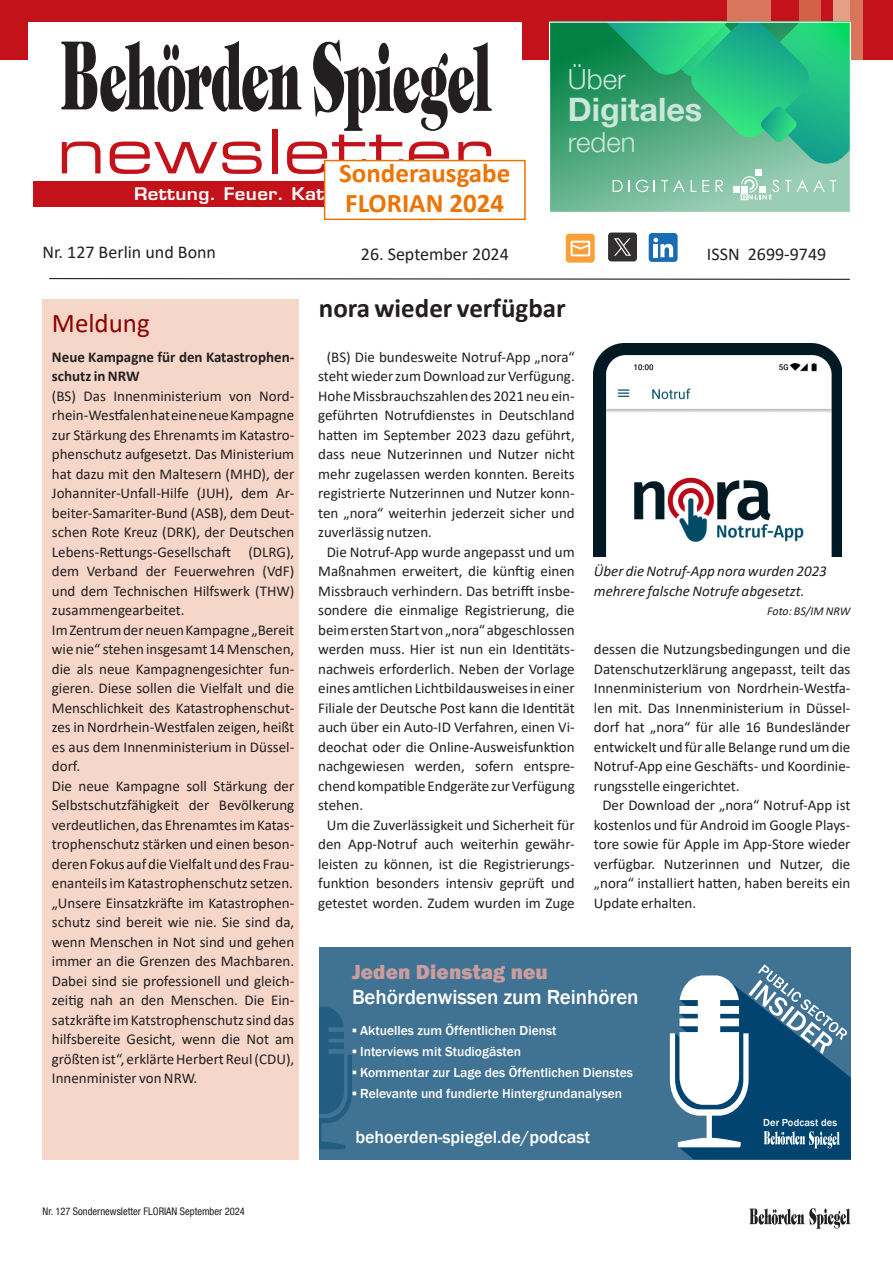
<style>
.page{position:relative;width:893px;height:1263px;background:#fff}
.page>*{position:absolute;margin:0;border:0;box-sizing:border-box;transform-origin:0 0}
.t1{font:61.5px "Eurostile Extended Two";letter-spacing:.01em;color:#c4121a}
.t2{font:700 32.25px "Helvetica Neue LT Pro";color:#cce6da}
.t3{font:300 27.75px "Helvetica Neue LT Pro";color:#cce6da}
.Zwischenüberschrift{font:700 27px "Calibri";color:#ec7404}
.Head_newsletter{font:700 27px "Calibri";color:#231f20}
.t4{font:27px "Calibri";color:#8b0202}
.t5{font:500 21px/25.2px "Franklin Gothic";letter-spacing:-.005em;color:#fff}
.Zwischenüberschrift-2{font:18px "Calibri";color:#231f20}
.t6{font:500 18px "Franklin Gothic";color:#fff}
.t7{font:600 16.95px "Eurostile";letter-spacing:.02em;color:#fff;scale:1.1 1}
.fliesstext_newsletter{font:15px/19.5px "Calibri";color:#231f20;text-align:justify}
.Head_meldung_newsl{font:15px/19.5px "Calibri";color:#231f20;text-align:justify}
.bildunterschrift{font:italic 15px/19.5px "Calibri";color:#231f20}
.Head_meldung_newsl-2{font:700 15px/19.5px "Calibri";color:#231f20}
.t8{font:500 13.5px "Franklin Gothic";color:#fff}
.bildunterschrift-2{font:italic 12px "Calibri";color:#231f20}
.t9{font:condensed 10.5px "Helvetica Neue LT Pro";color:#231f20}
.t10{font:500 10.5px "Franklin Gothic";letter-spacing:.01em;color:#fff}
.s1{font-weight:800;color:#cc9d9e}
</style>
<div class="page">
<div style="left:0;top:0;width:893px;height:60px;background:#c4121a"></div>
<div style="left:799px;top:0;width:21px;height:60px;background:#d36146"></div>
<div style="left:727px;top:0;width:43px;height:60px;background:#d9755a"></div>
<div style="left:833px;top:0;width:24px;height:60px;background:#e69e85"></div>
<div style="left:850px;top:0;width:13px;height:60px;background:#d9755a"></div>
<svg style="left:749px;top:1208px;width:101px;height:21px"></svg>
<svg style="left:49px;top:278px;width:801px;height:2px;background:#828080"></svg>
<div style="left:28px;top:22px;width:494px;height:199px;background:#fff"></div>
<svg style="left:61px;top:40px;width:431px;height:91px"></svg>
<div style="left:33px;top:182px;width:484px;height:25px;background:#c4121a"></div>
<div style="left:319px;top:947px;width:532px;height:212px;background:#407293"></div>
<svg style="left:319px;top:1007px;width:33px;height:142px"></svg>
<svg style="left:670px;top:964px;width:181px;height:195px"></svg>
<svg style="left:549px;top:22px;width:302px;height:190px;background:#48b687"></svg>
<div style="left:43px;top:299px;width:256px;height:860px;background:#f5d6c8"></div>
<div style="left:325px;top:161px;width:200px;height:58px;background:#fff"></div>
<div style="left:324px;top:160px;width:202px;height:60px;border:2px solid #ec7404"></div>
<img style="left:594px;top:344px;width:248px;height:213px">
<svg style="left:565px;top:233px;width:30px;height:30px"></svg>
<div style="left:566px;top:234px;width:29px;height:29px;background:#f9a03a;border-radius:3px"></div>
<svg style="left:571px;top:241px;width:19px;height:15px"></svg>
<svg style="left:608px;top:232px;width:29px;height:30px"></svg>
<div style="left:608px;top:233px;width:29px;height:28px;background:#312f30;border-radius:3px"></div>
<svg style="left:614px;top:238px;width:17px;height:18px"></svg>
<svg style="left:648px;top:233px;width:30px;height:29px"></svg>
<div style="left:649px;top:233px;width:29px;height:29px;background:#196db4;border-radius:3px"></div>
<svg style="left:653px;top:238px;width:20px;height:19px"></svg>
<p class="t1" style="left:57px;top:109px;width:437px">newsletter</p>
<p class="t7" style="left:134px;top:183px;width:258px">Rettung. Feuer. Katastrophe.</p>
<p class="Zwischenüberschrift" style="left:339px;top:154px;width:173px">Sonderausgabe</p>
<p class="Zwischenüberschrift" style="left:345px;top:184px;width:161px">FLORIAN 2024</p>
<p class="t3" style="left:568px;top:62px;width:59px">Über</p>
<p class="t2" style="left:568px;top:90px;width:136px">Digitales</p>
<p class="t3" style="left:568px;top:125px;width:69px">reden</p>
<p class="Zwischenüberschrift-2" style="left:43px;top:240px;width:175px">Nr. 127 Berlin und Bonn</p>
<p class="Zwischenüberschrift-2" style="left:361px;top:242px;width:149px">26. September 2024</p>
<p class="Zwischenüberschrift-2" style="left:707px;top:242px;width:121px">ISSN 2699-9749</p>
<p class="t4" style="left:52px;top:304px;width:99px">Meldung</p>
<p class="Head_meldung_newsl-2" style="left:52px;top:347px;width:244px">Neue Kampagne für den Katastrophen&shy;schutz in NRW</p>
<p class="Head_meldung_newsl" style="left:52px;top:385px;width:244px">(BS) Das Innenministerium von Nord&shy;rhein-Westfalen hat eine neue Kampagne zur Stärkung des Ehrenamts im Katastro&shy;phenschutz aufgesetzt. Das Ministerium hat dazu mit den Maltesern (MHD), der Johanniter-Unfall-Hilfe (JUH), dem Ar&shy;beiter-Samariter-Bund (ASB), dem Deut&shy;schen Rote Kreuz (DRK), der Deutschen Lebens-Rettungs-Gesellschaft (DLRG), dem Verband der Feuerwehren (VdF) und dem Technischen Hilfswerk (THW) zusammengearbeitet.</p>
<p class="Head_meldung_newsl" style="left:52px;top:619px;width:244px">Im Zentrum der neuen Kampagne „Bereit wie nie“ stehen insgesamt 14 Menschen, die als neue Kampagnengesichter fun&shy;gieren. Diese sollen die Vielfalt und die Menschlichkeit des Katastrophenschut&shy;zes in Nordrhein-Westfalen zeigen, heißt es aus dem Innenministerium in Düssel&shy;dorf.</p>
<p class="Head_meldung_newsl" style="left:52px;top:775px;width:244px">Die neue Kampagne soll Stärkung der Selbstschutzfähigkeit der Bevölkerung verdeutlichen, das Ehrenamtes im Katas&shy;trophenschutz stärken und einen beson&shy;deren Fokus auf die Vielfalt und des Frau&shy;enanteils im Katastrophenschutz setzen.</p>
<p class="Head_meldung_newsl" style="left:52px;top:892px;width:244px">„Unsere Einsatzkräfte im Katastrophen&shy;schutz sind bereit wie nie. Sie sind da, wenn Menschen in Not sind und gehen immer an die Grenzen des Machbaren.<br>Dabei sind sie professionell und gleich&shy;zeitig nah an den Menschen. Die Ein&shy;satzkräfte im Katstrophenschutz sind das hilfsbereite Gesicht, wenn die Not am größten ist“, erklärte Herbert Reul (CDU), Innenminister von NRW.</p>
<p class="Head_newsletter" style="left:319px;top:289px;width:248px">nora wieder verfügbar</p>
<p class="fliesstext_newsletter" style="left:318px;top:346px;width:258px;text-indent:9px">(BS) Die bundesweite Notruf-App „nora“ steht wieder zum Download zur Verfügung.<br>Hohe Missbrauchszahlen des 2021 neu ein&shy;geführten Notrufdienstes in Deutschland hatten im September 2023 dazu geführt, dass neue Nutzerinnen und Nutzer nicht mehr zugelassen werden konnten. Bereits registrierte Nutzerinnen und Nutzer konn&shy;ten „nora“ weiterhin jederzeit sicher und zuverlässig nutzen.</p>
<p class="fliesstext_newsletter" style="left:318px;top:541px;width:258px;text-indent:9px">Die Notruf-App wurde angepasst und um Maßnahmen erweitert, die künftig einen Missbrauch verhindern. Das betrifft insbe&shy;sondere die einmalige Registrierung, die beim ersten Start von „nora“ abgeschlossen werden muss. Hier ist nun ein Identitäts&shy;nachweis erforderlich. Neben der Vorlage eines amtlichen Lichtbildausweises in einer Filiale der Deutsche Post kann die Identität auch über ein Auto-ID Verfahren, einen Vi&shy;deochat oder die Online-Ausweisfunktion nachgewiesen werden, sofern entspre&shy;chend kompatible Endgeräte zur Verfügung stehen.</p>
<p class="fliesstext_newsletter" style="left:318px;top:814px;width:258px;text-align:center">Um die Zuverlässigkeit und Sicherheit für den App-Notruf auch weiterhin gewähr&shy;leisten zu können, ist die Registrierungs&shy;funktion besonders intensiv geprüft und getestet worden. Zudem wurden im Zuge</p>
<p class="bildunterschrift" style="left:594px;top:561px;width:234px">Über die Notruf-App nora wurden 2023 mehrere falsche Notrufe abgesetzt.</p>
<p class="bildunterschrift-2" style="left:767px;top:603px;width:85px">Foto: BS/IM NRW</p>
<p class="fliesstext_newsletter" style="left:594px;top:639px;width:258px">dessen die Nutzungsbedingungen und die Datenschutzerklärung angepasst, teilt das Innenministerium von Nordrhein-Westfa&shy;len mit. Das Innenministerium in Düssel&shy;dorf hat „nora“ für alle 16 Bundesländer entwickelt und für alle Belange rund um die Notruf-App eine Geschäfts- und Koordinie&shy;rungsstelle eingerichtet.</p>
<p class="fliesstext_newsletter" style="left:594px;top:795px;width:258px;text-indent:9px">Der Download der „nora“ Notruf-App ist kostenlos und für Android im Google Plays&shy;tore sowie für Apple im App-Store wieder verfügbar. Nutzerinnen und Nutzer, die „nora“ installiert hatten, haben bereits ein Update erhalten.</p>
<p class="t5" style="left:352px;top:959px;width:288px"><span class="s1">Jeden Dienstag neu<br></span>Behördenwissen zum Reinhören</p>
<p class="t8" style="left:352px;top:1022px;width:206px">▪ Aktuelles zum Öffentlichen Dienst</p>
<p class="t8" style="left:352px;top:1043px;width:171px">▪ Interviews mit Studiogästen</p>
<p class="t8" style="left:352px;top:1064px;width:282px">▪ Kommentar zur Lage des Öffentlichen Dienstes</p>
<p class="t8" style="left:352px;top:1085px;width:272px">▪ Relevante und fundierte Hintergrundanalysen</p>
<p class="t6" style="left:355px;top:1126px;width:237px">behoerden-spiegel.de/podcast</p>
<p class="t10" style="left:763px;top:1116px;width:75px">Der Podcast des</p>
<p class="t9" style="left:43px;top:1205px;width:204px">Nr. 127 Sondernewsletter FLORIAN September 2024</p>
</div>
